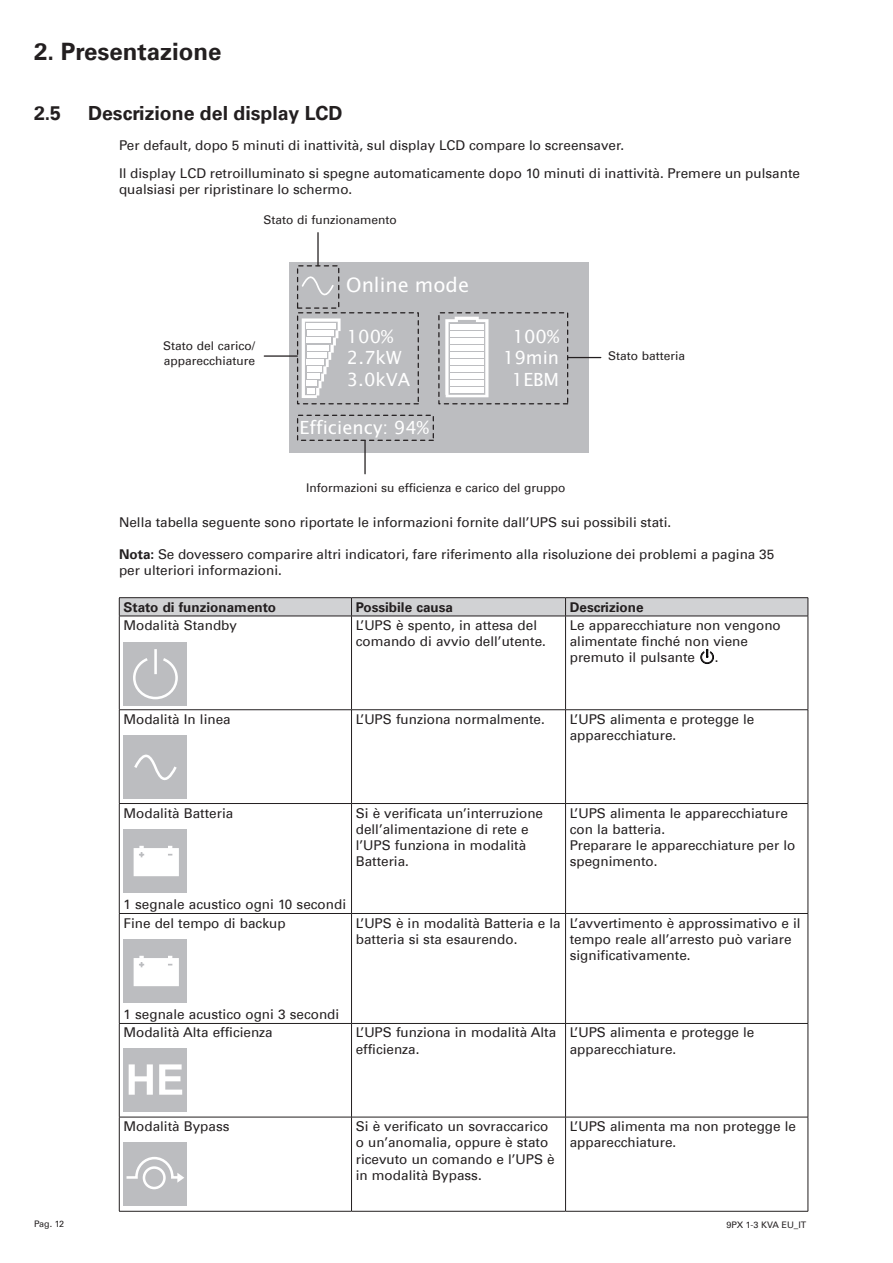
<style>
.page{position:relative;width:893px;height:1263px;background:#fff}
.page>*{position:absolute;margin:0;border:0;box-sizing:border-box;transform-origin:0 0}
.t1{font:700 24px "Univers Com 65";color:#231f20}
.t2{font:19.8px "Lucida Sans";color:#fff}
.t3{font:700 19.5px "Univers Com 65";color:#231f20}
.t4{font:18.15px/21.8px "Lucida Sans";color:#fff;text-align:center}
.t5{font:13.5px/16.2px "Univers Com 55 Roman";color:#231f20}
.t6{font:700 13.5px "Univers Com 65";color:#231f20}
.t7{font:12px/14.4px "Univers Com 55 Roman";color:#231f20}
.t8{font:9px "Univers Com 55 Roman";color:#231f20}
.s1{font-family:"Univers Com 65";font-weight:700}
</style>
<div class="page">
<div style="left:289px;top:263px;width:299px;height:190px;background:#bcbdc0"></div>
<svg style="left:297px;top:265px;width:272px;height:176px"></svg>
<hr style="left:317px;top:233px;width:2px;height:33px;background:#231f20">
<hr style="left:364px;top:441px;width:2px;height:33px;background:#231f20">
<hr style="left:264px;top:355px;width:33px;height:2px;background:#231f20">
<hr style="left:568px;top:357px;width:33px;height:1px;background:#231f20">
<hr style="left:119px;top:616px;width:1px;height:93px;background:#231f20">
<hr style="left:351px;top:616px;width:1px;height:93px;background:#231f20">
<hr style="left:565px;top:616px;width:1px;height:93px;background:#231f20">
<hr style="left:808px;top:616px;width:1px;height:93px;background:#231f20">
<hr style="left:119px;top:709px;width:232px;height:1px;background:#231f20">
<hr style="left:119px;top:710px;width:1px;height:93px;background:#231f20">
<hr style="left:351px;top:709px;width:215px;height:1px;background:#231f20">
<hr style="left:351px;top:710px;width:1px;height:93px;background:#231f20">
<hr style="left:566px;top:709px;width:242px;height:1px;background:#231f20">
<hr style="left:565px;top:710px;width:1px;height:93px;background:#231f20">
<hr style="left:808px;top:710px;width:1px;height:93px;background:#231f20">
<hr style="left:119px;top:803px;width:232px;height:1px;background:#231f20">
<hr style="left:119px;top:804px;width:1px;height:109px;background:#231f20">
<hr style="left:351px;top:803px;width:215px;height:1px;background:#231f20">
<hr style="left:351px;top:804px;width:1px;height:109px;background:#231f20">
<hr style="left:566px;top:803px;width:242px;height:1px;background:#231f20">
<hr style="left:565px;top:804px;width:1px;height:109px;background:#231f20">
<hr style="left:808px;top:804px;width:1px;height:109px;background:#231f20">
<hr style="left:119px;top:913px;width:232px;height:1px;background:#231f20">
<hr style="left:119px;top:914px;width:1px;height:109px;background:#231f20">
<hr style="left:351px;top:913px;width:215px;height:1px;background:#231f20">
<hr style="left:351px;top:914px;width:1px;height:109px;background:#231f20">
<hr style="left:566px;top:913px;width:242px;height:1px;background:#231f20">
<hr style="left:565px;top:914px;width:1px;height:109px;background:#231f20">
<hr style="left:808px;top:914px;width:1px;height:109px;background:#231f20">
<hr style="left:119px;top:1024px;width:1px;height:93px;background:#231f20">
<hr style="left:351px;top:1024px;width:1px;height:93px;background:#231f20">
<hr style="left:565px;top:1024px;width:1px;height:93px;background:#231f20">
<hr style="left:808px;top:1024px;width:1px;height:93px;background:#231f20">
<hr style="left:119px;top:1117px;width:1px;height:94px;background:#231f20">
<hr style="left:351px;top:1117px;width:1px;height:94px;background:#231f20">
<hr style="left:565px;top:1117px;width:1px;height:94px;background:#231f20">
<hr style="left:808px;top:1117px;width:1px;height:94px;background:#231f20">
<hr style="left:119px;top:616px;width:232px;height:1px;background:#231f20">
<hr style="left:351px;top:616px;width:215px;height:1px;background:#231f20">
<hr style="left:566px;top:616px;width:242px;height:1px;background:#231f20">
<hr style="left:119px;top:1023px;width:232px;height:1px;background:#231f20">
<hr style="left:119px;top:1117px;width:232px;height:1px;background:#231f20">
<hr style="left:351px;top:1023px;width:215px;height:1px;background:#231f20">
<hr style="left:351px;top:1117px;width:215px;height:1px;background:#231f20">
<hr style="left:566px;top:1023px;width:242px;height:1px;background:#231f20">
<hr style="left:566px;top:1117px;width:242px;height:1px;background:#231f20">
<hr style="left:119px;top:597px;width:232px;height:1px;background:#231f20">
<hr style="left:119px;top:1211px;width:232px;height:1px;background:#231f20">
<hr style="left:351px;top:597px;width:215px;height:1px;background:#231f20">
<hr style="left:351px;top:1211px;width:215px;height:1px;background:#231f20">
<hr style="left:566px;top:597px;width:242px;height:1px;background:#231f20">
<svg style="left:119px;top:598px;width:690px;height:18px;background:#c9cacc"></svg>
<hr style="left:566px;top:1211px;width:242px;height:1px;background:#231f20">
<div style="left:124px;top:642px;width:63px;height:63px;background:#bcbdc0"></div>
<svg style="left:133px;top:649px;width:45px;height:51px"></svg>
<div style="left:701px;top:651px;width:12px;height:12px;background:#4e4b4c;border-radius:50%"></div>
<div style="left:701px;top:651px;width:13px;height:13px;border:1px solid #000;border-radius:50%"></div>
<div style="left:702px;top:652px;width:11px;height:11px;background:#fff;border-radius:50%"></div>
<div style="left:701px;top:651px;width:12px;height:12px;border:1px solid #231f20;border-radius:50%"></div>
<svg style="left:704px;top:649px;width:7px;height:9px"></svg>
<div style="left:124px;top:735px;width:63px;height:64px;background:#bcbdc0"></div>
<svg style="left:134px;top:754px;width:43px;height:26px"></svg>
<div style="left:124px;top:829px;width:63px;height:64px;background:#bcbdc0"></div>
<div style="left:134px;top:848px;width:45px;height:28px;background:#fff"></div>
<svg style="left:168px;top:846px;width:4px;height:9px"></svg>
<svg style="left:139px;top:846px;width:5px;height:11px"></svg>
<div style="left:124px;top:939px;width:63px;height:64px;background:#bcbdc0"></div>
<div style="left:134px;top:958px;width:45px;height:28px;background:#fff"></div>
<svg style="left:168px;top:956px;width:4px;height:9px"></svg>
<svg style="left:139px;top:956px;width:5px;height:11px"></svg>
<div style="left:124px;top:1048px;width:63px;height:63px;background:#bcbdc0"></div>
<svg style="left:129px;top:1064px;width:24px;height:31px"></svg>
<svg style="left:159px;top:1064px;width:23px;height:31px"></svg>
<div style="left:124px;top:1142px;width:63px;height:64px;background:#bcbdc0"></div>
<svg style="left:126px;top:1157px;width:58px;height:33px"></svg>
<h1 class="t1" style="left:34px;top:37px;width:189px">2. Presentazione</h1>
<h3 class="t3" style="left:34px;top:102px;width:29px">2.5</h3>
<h3 class="t3" style="left:88px;top:102px;width:256px">Descrizione del display LCD</h3>
<p class="t5" style="left:119px;top:132px;width:682px;line-height:27.9px">Per default, dopo 5 minuti di inattività, sul display LCD compare lo screensaver.<br>Il display LCD retroilluminato si spegne automaticamente dopo 10 minuti di inattività. Premere un pulsante</p>
<p class="t5" style="left:119px;top:182px;width:235px">qualsiasi per ripristinare lo schermo.</p>
<p class="t7" style="left:264px;top:212px;width:135px">Stato di funzionamento</p>
<p class="t7" style="left:163px;top:339px;width:94px">Stato del carico/ apparecchiature</p>
<h2 class="t2" style="left:346px;top:274px;width:124px">Online mode</h2>
<h3 class="t4" style="left:347px;top:325px;width:65px;text-align:left">100%<br>2.7kW<br>3.0kVA</h3>
<h3 class="t4" style="left:300px;top:416px;width:131px">Efficiency: 94%</h3>
<h3 class="t4" style="left:503px;top:325px;width:58px">100%<br>19min<br>1EBM</h3>
<p class="t7" style="left:608px;top:348px;width:79px">Stato batteria</p>
<p class="t7" style="left:306px;top:480px;width:261px">Informazioni su efficienza e carico del gruppo</p>
<p class="t5" style="left:119px;top:514px;width:554px">Nella tabella seguente sono riportate le informazioni fornite dall’UPS sui possibili stati.</p>
<p class="t5" style="left:119px;top:546px;width:657px"><span class="s1">Nota:</span> Se dovessero comparire altri indicatori, fare riferimento alla risoluzione dei problemi a pagina 35 per ulteriori informazioni.</p>
<p class="t6" style="left:124px;top:599px;width:154px">Stato di funzionamento</p>
<p class="t6" style="left:356px;top:599px;width:99px">Possibile causa</p>
<p class="t6" style="left:570px;top:599px;width:75px">Descrizione</p>
<p class="t5" style="left:124px;top:617px;width:115px">Modalità Standby</p>
<p class="t5" style="left:356px;top:617px;width:192px">L’UPS è spento, in attesa del comando di avvio dell’utente.</p>
<p class="t5" style="left:570px;top:617px;width:213px">Le apparecchiature non vengono alimentate finché non viene premuto il pulsante</p>
<p class="t5" style="left:715px;top:649px;width:5px">.</p>
<p class="t5" style="left:124px;top:711px;width:109px">Modalità In linea</p>
<p class="t5" style="left:356px;top:711px;width:191px">L’UPS funziona normalmente.</p>
<p class="t5" style="left:570px;top:711px;width:186px">L’UPS alimenta e protegge le apparecchiature.</p>
<p class="t5" style="left:124px;top:805px;width:111px">Modalità Batteria</p>
<p class="t5" style="left:356px;top:805px;width:189px">Si è verificata un’interruzione dell’alimentazione di rete e l’UPS funziona in modalità<br>Batteria.</p>
<p class="t5" style="left:570px;top:805px;width:227px">L’UPS alimenta le apparecchiature con la batteria.<br>Preparare le apparecchiature per lo spegnimento.</p>
<p class="t5" style="left:124px;top:896px;width:224px">1 segnale acustico ogni 10 secondi</p>
<p class="t5" style="left:124px;top:915px;width:164px">Fine del tempo di backup</p>
<p class="t5" style="left:356px;top:915px;width:206px">L’UPS è in modalità Batteria e la batteria si sta esaurendo.</p>
<p class="t5" style="left:570px;top:915px;width:232px">L’avvertimento è approssimativo e il tempo reale all’arresto può variare significativamente.</p>
<p class="t5" style="left:124px;top:1006px;width:217px">1 segnale acustico ogni 3 secondi</p>
<p class="t5" style="left:124px;top:1024px;width:151px">Modalità Alta efficienza</p>
<p class="t5" style="left:356px;top:1024px;width:202px">L’UPS funziona in modalità Alta efficienza.</p>
<p class="t5" style="left:570px;top:1024px;width:186px">L’UPS alimenta e protegge le apparecchiature.</p>
<p class="t5" style="left:124px;top:1118px;width:107px">Modalità Bypass</p>
<p class="t5" style="left:356px;top:1118px;width:200px">Si è verificato un sovraccarico o un’anomalia, oppure è stato ricevuto un comando e l’UPS è in modalità Bypass.</p>
<p class="t5" style="left:570px;top:1118px;width:228px">L’UPS alimenta ma non protegge le apparecchiature.</p>
<p class="t8" style="left:34px;top:1218px;width:32px">Pag. 12</p>
<p class="t8" style="left:726px;top:1220px;width:82px">9PX 1-3 KVA EU_IT</p>
</div>
